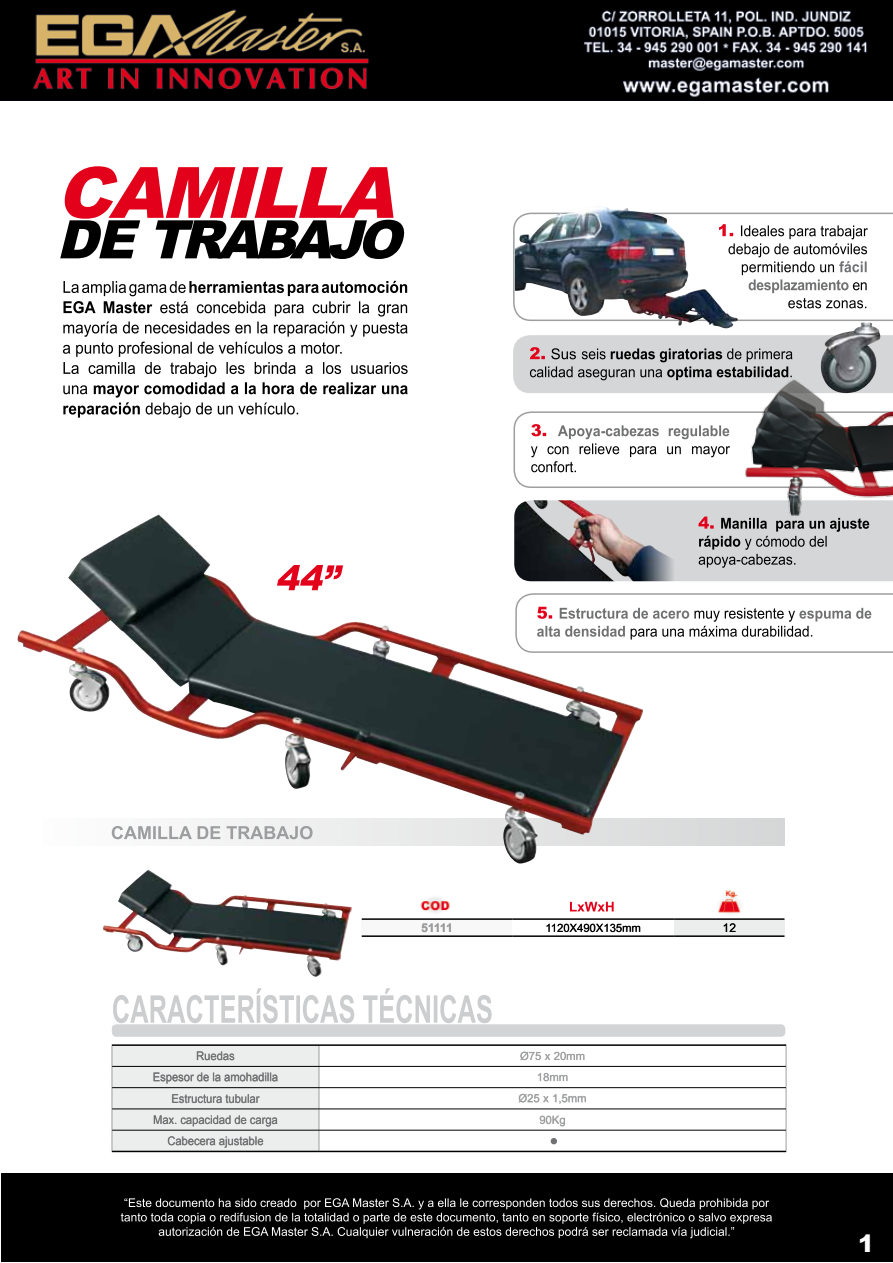
<style>
.page{position:relative;width:893px;height:1263px;background:#fff}
.page>*{position:absolute;margin:0;border:0;box-sizing:border-box;transform-origin:0 0}
.t1{font:900 24px "Arial";color:#fff}
.t2{font:12px "Arial";color:#707172;scale:.93 1}
.t3{font:700 12px "Arial";letter-spacing:-.055em;color:#9c9e9f}
.t4{font:12px "Arial";color:#000}
.t5{font:11.25px "Arial";color:#9c9e9f}
.t6{font:11.25px "Arial";color:#000}
</style>
<div class="page">
<div style="left:1px;top:1174px;width:891px;height:88px;background:#000"></div>
<svg style="left:121px;top:1198px;width:651px;height:40px"></svg>
<img style="left:0;top:0;width:893px;height:100px">
<img style="left:420px;top:897px;width:30px;height:16px">
<img style="left:718px;top:890px;width:23px;height:24px">
<svg style="left:570px;top:902px;width:44px;height:9px"></svg>
<svg style="left:63px;top:281px;width:345px;height:137px"></svg>
<svg style="left:513px;top:335px;width:380px;height:58px;background:#bdbdbe"></svg>
<svg style="left:60px;top:166px;width:345px;height:93px"></svg>
<svg style="left:513px;top:411px;width:231px;height:77px"></svg>
<div style="left:43px;top:818px;width:741px;height:28px;background:#d9dada"></div>
<div style="left:362px;top:919px;width:150px;height:17px;background:#f8f8f9"></div>
<div style="left:674px;top:919px;width:110px;height:17px;background:#eceded"></div>
<hr style="left:362px;top:918px;width:150px;height:2px;background:#000">
<hr style="left:512px;top:918px;width:162px;height:2px;background:#000">
<hr style="left:674px;top:918px;width:110px;height:2px;background:#000">
<hr style="left:362px;top:935px;width:150px;height:2px;background:#000">
<hr style="left:512px;top:935px;width:162px;height:2px;background:#000">
<hr style="left:674px;top:935px;width:110px;height:2px;background:#000">
<svg style="left:724px;top:923px;width:11px;height:9px"></svg>
<svg style="left:547px;top:924px;width:93px;height:8px"></svg>
<svg style="left:422px;top:923px;width:29px;height:9px"></svg>
<svg style="left:644px;top:593px;width:249px;height:60px"></svg>
<img style="left:17px;top:514px;width:627px;height:350px">
<img style="left:103px;top:870px;width:249px;height:107px">
<svg style="left:514px;top:500px;width:379px;height:81px;background:#a29fa0"></svg>
<svg style="left:786px;top:1046px;width:1px;height:105px"></svg>
<hr style="left:112px;top:1044px;width:207px;height:2px;background:#000">
<hr style="left:319px;top:1044px;width:467px;height:2px;background:#000">
<hr style="left:112px;top:1151px;width:207px;height:1px;background:#000">
<hr style="left:319px;top:1151px;width:467px;height:1px;background:#000">
<hr style="left:319px;top:1066px;width:467px;height:1px;background:#000">
<hr style="left:319px;top:1087px;width:467px;height:1px;background:#000">
<hr style="left:319px;top:1109px;width:467px;height:1px;background:#000">
<hr style="left:319px;top:1130px;width:467px;height:1px;background:#000">
<div style="left:112px;top:1024px;width:673px;height:13px;background:#d3d4d5;border-radius:4px"></div>
<svg style="left:551px;top:1138px;width:6px;height:6px"></svg>
<svg style="left:540px;top:1115px;width:25px;height:11px"></svg>
<svg style="left:519px;top:1094px;width:67px;height:10px"></svg>
<svg style="left:538px;top:1073px;width:29px;height:8px"></svg>
<svg style="left:520px;top:1051px;width:64px;height:9px"></svg>
<svg style="left:112px;top:1045px;width:208px;height:106px;background:#d8d9d9"></svg>
<svg style="left:113px;top:988px;width:379px;height:35px"></svg>
<img style="left:821px;top:322px;width:59px;height:53px">
<img style="left:744px;top:375px;width:149px;height:142px">
<img style="left:528px;top:206px;width:210px;height:122px">
<img style="left:513px;top:213px;width:380px;height:108px">
<p class="t3" style="left:421px;top:920px;width:33px">51111</p>
<p class="t6" style="left:545px;top:920px;width:97px">1120X490X135mm</p>
<p class="t4" style="left:723px;top:919px;width:15px">12</p>
<p class="t2" style="left:196px;top:1048px;width:43px">Ruedas</p>
<p class="t5" style="left:520px;top:1048px;width:67px">Ø75 x 20mm</p>
<p class="t2" style="left:153px;top:1069px;width:136px">Espesor de la amohadilla</p>
<p class="t5" style="left:537px;top:1069px;width:33px">18mm</p>
<p class="t2" style="left:171px;top:1090px;width:96px">Estructura tubular</p>
<p class="t5" style="left:518px;top:1091px;width:70px">Ø25 x 1,5mm</p>
<p class="t2" style="left:153px;top:1111px;width:136px">Max. capacidad de carga</p>
<p class="t5" style="left:539px;top:1112px;width:28px">90Kg</p>
<p class="t2" style="left:167px;top:1133px;width:105px">Cabecera ajustable</p>
<h1 class="t1" style="left:858px;top:1226px;width:18px">1</h1>
</div>
